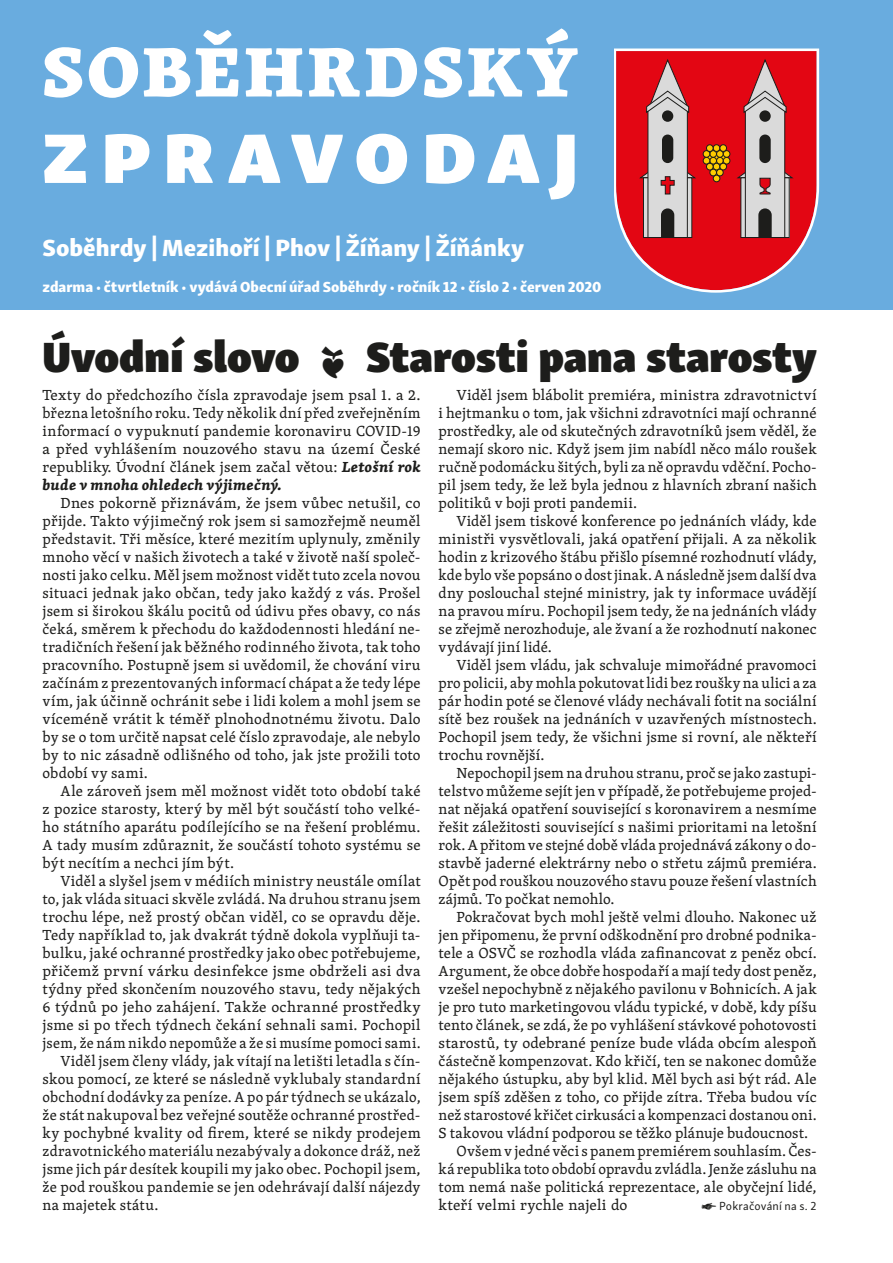
<style>
.page{position:relative;width:893px;height:1263px;background:#fff}
.page>*{position:absolute;margin:0;border:0;box-sizing:border-box;transform-origin:0 0}
.t1{font:800 72px "Skolar Latin";letter-spacing:.05em;color:#fff}
.t2{font:72px "Skolar Sans Latn Bl";letter-spacing:.175em;color:#fff;scale:1.06 1}
.t3{font:43.5px "Skolar Sans Latn Bl";letter-spacing:-.005em;color:#1d1d1b}
.t4{font:24px "Skolar Sans Latn Eb";color:#fff}
.t5{font:15px/18px "Skolar Latin";letter-spacing:.01em;color:#1d1d1b;text-align:justify}
.t6{font:15px "Skolar Sans Latn Eb";color:#fff}
.t7{font:12px "Skolar Sans Latn";letter-spacing:.015em;color:#1d1d1b}
.s1{font-weight:700;font-style:italic}
.s2{font-family:"Gill Sans Nova"}
</style>
<div class="page">
<div style="left:0;top:0;width:893px;height:310px;background:#69acdf"></div>
<svg style="left:614px;top:49px;width:205px;height:243px;background:#d12f41"></svg>
<svg style="left:639px;top:59px;width:57px;height:179px;background:#c1777b"></svg>
<svg style="left:736px;top:59px;width:58px;height:179px;background:#c27579"></svg>
<div style="left:713px;top:175px;width:7px;height:7px;background:#fc0;border-radius:50%"></div>
<div style="left:713px;top:175px;width:7px;height:7px;border:1px solid #1d1d1b;border-radius:50%"></div>
<div style="left:723px;top:157px;width:7px;height:7px;background:#fc0;border-radius:50%"></div>
<div style="left:723px;top:157px;width:7px;height:7px;border:1px solid #1d1d1b;border-radius:50%"></div>
<div style="left:703px;top:157px;width:7px;height:7px;background:#fc0;border-radius:50%"></div>
<div style="left:703px;top:157px;width:7px;height:7px;border:1px solid #1d1d1b;border-radius:50%"></div>
<div style="left:723px;top:151px;width:7px;height:6px;background:#fc0;border-radius:50%"></div>
<div style="left:723px;top:150px;width:7px;height:8px;border:1px solid #1d1d1b;border-radius:50%"></div>
<div style="left:703px;top:151px;width:7px;height:6px;background:#fc0;border-radius:50%"></div>
<div style="left:703px;top:150px;width:7px;height:8px;border:1px solid #1d1d1b;border-radius:50%"></div>
<div style="left:713px;top:144px;width:7px;height:8px;border:1px solid #1d1d1b;border-radius:50%"></div>
<svg style="left:706px;top:145px;width:21px;height:32px"></svg>
<div style="left:720px;top:144px;width:7px;height:8px;border:1px solid #1d1d1b;border-radius:50%"></div>
<div style="left:706px;top:145px;width:7px;height:6px;background:#fc0;border-radius:50%"></div>
<div style="left:706px;top:144px;width:7px;height:8px;border:1px solid #1d1d1b;border-radius:50%"></div>
<h1 class="t1" style="left:43px;top:11px;width:537px">SOBĚHRDSKÝ</h1>
<h1 class="t2" style="left:43px;top:93px;width:507px">ZPRAVODAJ</h1>
<h3 class="t4" style="left:43px;top:227px;width:483px">Soběhrdy | Mezihoří | Phov | Žíňany | Žíňánky</h3>
<p class="t6" style="left:43px;top:274px;width:560px">zdarma • čtvrtletník • vydává Obecní úřad Soběhrdy • ročník 12 • číslo 2 • červen 2020</p>
<h2 class="t3" style="left:43px;top:318px;width:776px">Úvodní slovo ❦ Starosti pana starosty</h2>
<p class="t5" style="left:43px;top:386px;width:380px">Texty do předchozího čísla zpravodaje jsem psal 1. a 2. března letošního roku. Tedy několik dní před zveřejněním informací o vypuknutí pandemie koronaviru COVID-19 a před vyhlášením nouzového stavu na území České republiky. Úvodní článek jsem začal větou: <span class="s1">Letošní rok bude v mnoha ohledech výjimečný.</span></p>
<p class="t5" style="left:43px;top:494px;width:380px;text-indent:18px">Dnes pokorně přiznávám, že jsem vůbec netušil, co přijde. Takto výjimečný rok jsem si samozřejmě neuměl představit. Tři měsíce, které mezitím uplynuly, změnily mnoho věcí v našich životech a také v životě naší společ&shy;nosti jako celku. Měl jsem možnost vidět tuto zcela novou situaci jednak jako občan, tedy jako každý z vás. Prošel jsem si širokou škálu pocitů od údivu přes obavy, co nás čeká, směrem k přechodu do každodennosti hledání ne&shy;tradičních řešení jak běžného rodinného života, tak toho pracovního. Postupně jsem si uvědomil, že chování viru začínám z prezentovaných informací chápat a že tedy lépe vím, jak účinně ochránit sebe i lidi kolem a mohl jsem se víceméně vrátit k téměř plnohodnotnému životu. Dalo by se o tom určitě napsat celé číslo zpravodaje, ale nebylo by to nic zásadně odlišného od toho, jak jste prožili toto období vy sami.</p>
<p class="t5" style="left:43px;top:782px;width:380px;text-indent:18px">Ale zároveň jsem měl možnost vidět toto období také z pozice starosty, který by měl být součástí toho velké&shy;ho státního aparátu podílejícího se na řešení problému.<br>A tady musím zdůraznit, že součástí tohoto systému se být necítím a nechci jím být.</p>
<p class="t5" style="left:61px;top:872px;width:362px">Viděl a slyšel jsem v médiích ministry neustále omílat</p>
<p class="t5" style="left:43px;top:890px;width:380px">to, jak vláda situaci skvěle zvládá. Na druhou stranu jsem</p>
<p class="t5" style="left:43px;top:908px;width:380px">trochu lépe, než prostý občan viděl, co se opravdu děje.</p>
<p class="t5" style="left:43px;top:926px;width:380px">Tedy například to, jak dvakrát týdně dokola vyplňuji ta-</p>
<p class="t5" style="left:43px;top:944px;width:380px">bulku, jaké ochranné prostředky jako obec potřebujeme,</p>
<p class="t5" style="left:43px;top:962px;width:380px">přičemž první várku desinfekce jsme obdrželi asi dva</p>
<p class="t5" style="left:43px;top:980px;width:380px">týdny před skončením nouzového stavu, tedy nějakých</p>
<p class="t5" style="left:43px;top:998px;width:380px">6 týdnů po jeho zahájení. Takže ochranné prostředky</p>
<p class="t5" style="left:43px;top:1016px;width:380px">jsme si po třech týdnech čekání sehnali sami. Pochopil</p>
<p class="t5" style="left:43px;top:1034px;width:380px">jsem, že nám nikdo nepomůže a že si musíme pomoci sami.</p>
<p class="t5" style="left:61px;top:1052px;width:362px">Viděl jsem členy vlády, jak vítají na letišti letadla s čín-</p>
<p class="t5" style="left:43px;top:1070px;width:380px">skou pomocí, ze které se následně vyklubaly standardní</p>
<p class="t5" style="left:43px;top:1088px;width:380px">obchodní dodávky za peníze. A po pár týdnech se ukázalo,</p>
<p class="t5" style="left:43px;top:1106px;width:380px">že stát nakupoval bez veřejné soutěže ochranné prostřed-</p>
<p class="t5" style="left:43px;top:1124px;width:380px">ky pochybné kvality od firem, které se nikdy prodejem</p>
<p class="t5" style="left:43px;top:1142px;width:380px">zdravotnického materiálu nezabývaly a dokonce dráž, než</p>
<p class="t5" style="left:43px;top:1160px;width:380px">jsme jich pár desítek koupili my jako obec. Pochopil jsem,</p>
<p class="t5" style="left:43px;top:1178px;width:380px">že pod rouškou pandemie se jen odehrávají další nájezdy</p>
<p class="t5" style="left:43px;top:1196px;width:117px">na majetek státu.</p>
<p class="t5" style="left:439px;top:386px;width:380px;text-indent:18px">Viděl jsem blábolit premiéra, ministra zdravotnictví i hejtmanku o tom, jak všichni zdravotníci mají ochranné prostředky, ale od skutečných zdravotníků jsem věděl, že nemají skoro nic. Když jsem jim nabídl něco málo roušek ručně podomácku šitých, byli za ně opravdu vděční. Pocho&shy;pil jsem tedy, že lež byla jednou z hlavních zbraní našich politiků v boji proti pandemii.</p>
<p class="t5" style="left:439px;top:512px;width:380px;text-indent:18px">Viděl jsem tiskové konference po jednáních vlády, kde ministři vysvětlovali, jaká opatření přijali. A za několik hodin z krizového štábu přišlo písemné rozhodnutí vlády, kde bylo vše popsáno o dost jinak. A následně jsem další dva dny poslouchal stejné ministry, jak ty informace uvádějí na pravou míru. Pochopil jsem tedy, že na jednáních vlády se zřejmě nerozhoduje, ale žvaní a že rozhodnutí nakonec vydávají jiní lidé.</p>
<p class="t5" style="left:439px;top:656px;width:380px;text-indent:18px">Viděl jsem vládu, jak schvaluje mimořádné pravomoci pro policii, aby mohla pokutovat lidi bez roušky na ulici a za pár hodin poté se členové vlády nechávali fotit na sociální sítě bez roušek na jednáních v uzavřených místnostech.<br>Pochopil jsem tedy, že všichni jsme si rovní, ale někteří trochu rovnější.</p>
<p class="t5" style="left:439px;top:764px;width:380px;text-indent:18px">Nepochopil jsem na druhou stranu, proč se jako zastupi&shy;telstvo můžeme sejít jen v případě, že potřebujeme projed&shy;nat nějaká opatření související s koronavirem a nesmíme řešit záležitosti související s našimi prioritami na letošní rok. A přitom ve stejné době vláda projednává zákony o do&shy;stavbě jaderné elektrárny nebo o střetu zájmů premiéra.<br>Opět pod rouškou nouzového stavu pouze řešení vlastních zájmů. To počkat nemohlo.</p>
<p class="t5" style="left:457px;top:908px;width:362px">Pokračovat bych mohl ještě velmi dlouho. Nakonec už</p>
<p class="t5" style="left:439px;top:926px;width:380px">jen připomenu, že první odškodnění pro drobné podnika-</p>
<p class="t5" style="left:439px;top:944px;width:380px">tele a OSVČ se rozhodla vláda zafinancovat z peněz obcí.</p>
<p class="t5" style="left:439px;top:962px;width:380px">Argument, že obce dobře hospodaří a mají tedy dost peněz,</p>
<p class="t5" style="left:439px;top:980px;width:380px">vzešel nepochybně z nějakého pavilonu v Bohnicích. A jak</p>
<p class="t5" style="left:439px;top:998px;width:380px">je pro tuto marketingovou vládu typické, v době, kdy píšu</p>
<p class="t5" style="left:439px;top:1016px;width:380px">tento článek, se zdá, že po vyhlášení stávkové pohotovosti</p>
<p class="t5" style="left:439px;top:1034px;width:380px">starostů, ty odebrané peníze bude vláda obcím alespoň</p>
<p class="t5" style="left:439px;top:1052px;width:380px">částečně kompenzovat. Kdo křičí, ten se nakonec domůže</p>
<p class="t5" style="left:439px;top:1070px;width:380px">nějakého ústupku, aby byl klid. Měl bych asi být rád. Ale</p>
<p class="t5" style="left:439px;top:1088px;width:380px">jsem spíš zděšen z toho, co přijde zítra. Třeba budou víc</p>
<p class="t5" style="left:439px;top:1106px;width:380px">než starostové křičet cirkusáci a kompenzaci dostanou oni.</p>
<p class="t5" style="left:439px;top:1124px;width:371px">S takovou vládní podporou se těžko plánuje budoucnost.</p>
<p class="t5" style="left:457px;top:1142px;width:362px">Ovšem v jedné věci s panem premiérem souhlasím. Čes-</p>
<p class="t5" style="left:439px;top:1160px;width:380px">ká republika toto období opravdu zvládla. Jenže zásluhu na</p>
<p class="t5" style="left:439px;top:1178px;width:380px">tom nemá naše politická reprezentace, ale obyčejní lidé,</p>
<p class="t5" style="left:439px;top:1196px;width:190px">kteří velmi rychle najeli do</p>
<p class="t7" style="left:702px;top:1197px;width:116px"><span class="s2">1</span> Pokračování na s. 2</p>
</div>
